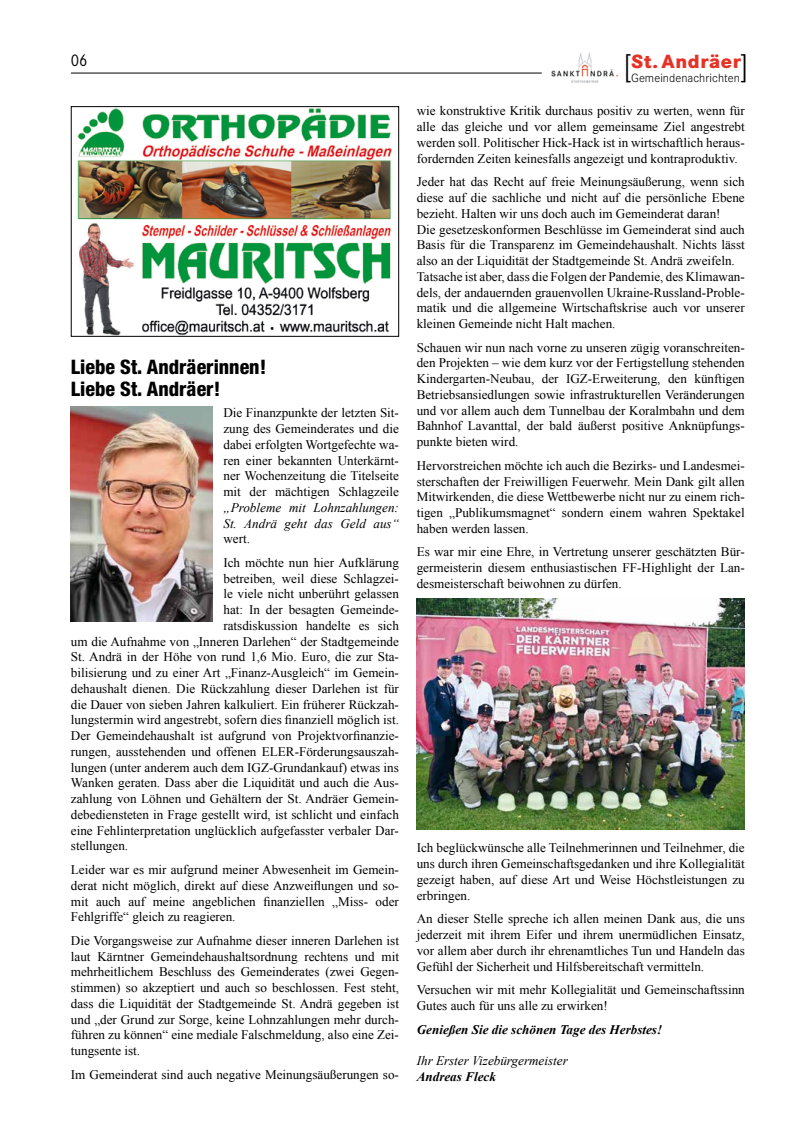
<style>
.page{position:relative;width:798px;height:1134px;background:#fff}
.page>*{position:absolute;margin:0;border:0;box-sizing:border-box;transform-origin:0 0}
.t1{font:300 32.75px "Corporate S";color:#000}
.t2{font:800 condensed 20px/22.5px "Helvetica Neue";color:#000}
.t3{font:800 19.88px "Corporate S";letter-spacing:.03em;color:#e63224}
.t4{font:17.5px "Corporate S";color:#000;scale:.9 1}
.t5{font:13.12px/15.8px "Times New Roman";color:#000;text-align:justify}
.t6{font:italic 13.12px/15.8px "Times New Roman";color:#000}
.t7{font:italic 700 13.12px "Times New Roman";color:#000}
.t8{font:300 12.5px "Corporate S";letter-spacing:.005em;color:#000}
</style>
<div class="page">
<hr style="left:71px;top:73px;width:470px;height:1px;background:#000">
<img style="left:551px;top:53px;width:67px;height:30px">
<img style="left:71px;top:406px;width:142px;height:215px">
<img style="left:416px;top:599px;width:328px;height:230px">
<img style="left:77px;top:108px;width:315px;height:227px">
<div style="left:71px;top:106px;width:328px;height:231px;border:1px solid #000"></div>
<h1 class="t1" style="left:623px;top:47px;width:10px">[</h1>
<h1 class="t1" style="left:739px;top:47px;width:10px">]</h1>
<h3 class="t4" style="left:71px;top:51px;width:20px">06</h3>
<h3 class="t3" style="left:631px;top:50px;width:111px">St. Andräer</h3>
<p class="t8" style="left:631px;top:71px;width:110px">Gemeindenachrichten</p>
<h2 class="t2" style="left:71px;top:355px;width:197px">Liebe St. Andräerinnen!<br>Liebe St. Andräer!</h2>
<p class="t5" style="left:223px;top:405px;width:177px">Die Finanzpunkte der letzten Sit&shy;zung des Gemeinderates und die dabei erfolgten Wortgefechte wa&shy;ren einer bekannten Unterkärnt&shy;ner Wochenzeitung die Titelseite mit der mächtigen Schlagzeile</p>
<p class="t6" style="left:223px;top:499px;width:177px">„Probleme mit Lohnzahlungen:<br>St. Andrä geht das Geld aus“</p>
<p class="t5" style="left:223px;top:527px;width:177px;line-height:23.6px">wert.<br>Ich möchte nun hier Aufklärung</p>
<p class="t5" style="left:223px;top:570px;width:177px">betreiben, weil diese Schlagzei-</p>
<p class="t5" style="left:223px;top:586px;width:177px">le viele nicht unberührt gelassen</p>
<p class="t5" style="left:223px;top:602px;width:177px">hat: In der besagten Gemeinde-</p>
<p class="t5" style="left:223px;top:617px;width:177px">ratsdiskussion handelte es sich</p>
<p class="t5" style="left:71px;top:633px;width:329px">um die Aufnahme von „Inneren Darlehen“ der Stadtgemeinde</p>
<p class="t5" style="left:71px;top:649px;width:329px">St. Andrä in der Höhe von rund 1,6 Mio. Euro, die zur Sta-</p>
<p class="t5" style="left:71px;top:665px;width:329px">bilisierung und zu einer Art „Finanz-Ausgleich“ im Gemein-</p>
<p class="t5" style="left:71px;top:680px;width:329px">dehaushalt dienen. Die Rückzahlung dieser Darlehen ist für</p>
<p class="t5" style="left:71px;top:696px;width:329px">die Dauer von sieben Jahren kalkuliert. Ein früherer Rückzah-</p>
<p class="t5" style="left:71px;top:712px;width:329px">lungstermin wird angestrebt, sofern dies finanziell möglich ist.</p>
<p class="t5" style="left:71px;top:728px;width:329px">Der Gemeindehaushalt ist aufgrund von Projektvorfinanzie-</p>
<p class="t5" style="left:71px;top:743px;width:329px">rungen, ausstehenden und offenen ELER-Förderungsauszah-</p>
<p class="t5" style="left:71px;top:759px;width:329px">lungen (unter anderem auch dem IGZ-Grundankauf) etwas ins</p>
<p class="t5" style="left:71px;top:775px;width:329px">Wanken geraten. Dass aber die Liquidität und auch die Aus-</p>
<p class="t5" style="left:71px;top:791px;width:329px">zahlung von Löhnen und Gehältern der St. Andräer Gemein-</p>
<p class="t5" style="left:71px;top:806px;width:329px">debediensteten in Frage gestellt wird, ist schlicht und einfach</p>
<p class="t5" style="left:71px;top:822px;width:329px">eine Fehlinterpretation unglücklich aufgefasster verbaler Dar-</p>
<p class="t5" style="left:71px;top:838px;width:59px">stellungen.</p>
<p class="t5" style="left:71px;top:862px;width:329px">Leider war es mir aufgrund meiner Abwesenheit im Gemein&shy;derat nicht möglich, direkt auf diese Anzweiflungen und so&shy;mit auch auf meine angeblichen finanziellen „Miss- oder Fehlgriffe“ gleich zu reagieren.</p>
<p class="t5" style="left:71px;top:932px;width:329px">Die Vorgangsweise zur Aufnahme dieser inneren Darlehen ist laut Kärntner Gemeindehaushaltsordnung rechtens und mit mehrheitlichem Beschluss des Gemeinderates (zwei Gegen&shy;stimmen) so akzeptiert und auch so beschlossen. Fest steht, dass die Liquidität der Stadtgemeinde St. Andrä gegeben ist und „der Grund zur Sorge, keine Lohnzahlungen mehr durch&shy;führen zu können“ eine mediale Falschmeldung, also eine Zei&shy;tungsente ist.</p>
<p class="t5" style="left:71px;top:1066px;width:329px">Im Gemeinderat sind auch negative Meinungsäußerungen so-</p>
<p class="t5" style="left:416px;top:103px;width:329px">wie konstruktive Kritik durchaus positiv zu werten, wenn für alle das gleiche und vor allem gemeinsame Ziel angestrebt werden soll. Politischer Hick-Hack ist in wirtschaftlich heraus&shy;fordernden Zeiten keinesfalls angezeigt und kontraproduktiv.</p>
<p class="t5" style="left:416px;top:174px;width:329px;text-align:left">Jeder hat das Recht auf freie Meinungsäußerung, wenn sich diese auf die sachliche und nicht auf die persönliche Ebene bezieht. Halten wir uns doch auch im Gemeinderat daran!<br>Die gesetzeskonformen Beschlüsse im Gemeinderat sind auch Basis für die Transparenz im Gemeindehaushalt. Nichts lässt also an der Liquidität der Stadtgemeinde St. Andrä zweifeln.<br>Tatsache ist aber, dass die Folgen der Pandemie, des Klimawan&shy;dels, der andauernden grauenvollen Ukraine-Russland-Proble&shy;matik und die allgemeine Wirtschaftskrise auch vor unserer kleinen Gemeinde nicht Halt machen.</p>
<p class="t5" style="left:416px;top:339px;width:329px">Schauen wir nun nach vorne zu unseren zügig voranschreiten&shy;den Projekten – wie dem kurz vor der Fertigstellung stehenden Kindergarten-Neubau, der IGZ-Erweiterung, den künftigen Betriebsansiedlungen sowie infrastrukturellen Veränderungen und vor allem auch dem Tunnelbau der Koralmbahn und dem Bahnhof Lavanttal, der bald äußerst positive Anknüpfungs&shy;punkte bieten wird.</p>
<p class="t5" style="left:416px;top:457px;width:329px">Hervorstreichen möchte ich auch die Bezirks- und Landesmei&shy;sterschaften der Freiwilligen Feuerwehr. Mein Dank gilt allen Mitwirkenden, die diese Wettbewerbe nicht nur zu einem rich&shy;tigen „Publikumsmagnet“ sondern einem wahren Spektakel haben werden lassen.</p>
<p class="t5" style="left:416px;top:544px;width:329px">Es war mir eine Ehre, in Vertretung unserer geschätzten Bür&shy;germeisterin diesem enthusiastischen FF-Highlight der Lan&shy;desmeisterschaft beiwohnen zu dürfen.</p>
<p class="t5" style="left:416px;top:840px;width:329px">Ich beglückwünsche alle Teilnehmerinnen und Teilnehmer, die uns durch ihren Gemeinschaftsgedanken und ihre Kollegialität gezeigt haben, auf diese Art und Weise Höchstleistungen zu erbringen.</p>
<p class="t5" style="left:416px;top:911px;width:329px">An dieser Stelle spreche ich allen meinen Dank aus, die uns jederzeit mit ihrem Eifer und ihrem unermüdlichen Einsatz, vor allem aber durch ihr ehrenamtliches Tun und Handeln das Gefühl der Sicherheit und Hilfsbereitschaft vermitteln.</p>
<p class="t5" style="left:416px;top:982px;width:329px">Versuchen wir mit mehr Kollegialität und Gemeinschaftssinn<br>Gutes auch für uns alle zu erwirken!</p>
<p class="t7" style="left:416px;top:1020px;width:247px">Genießen Sie die schönen Tage des Herbstes!</p>
<p class="t6" style="left:416px;top:1052px;width:152px">Ihr Erster Vizebürgermeister</p>
<p class="t7" style="left:416px;top:1067px;width:81px">Andreas Fleck</p>
</div>
